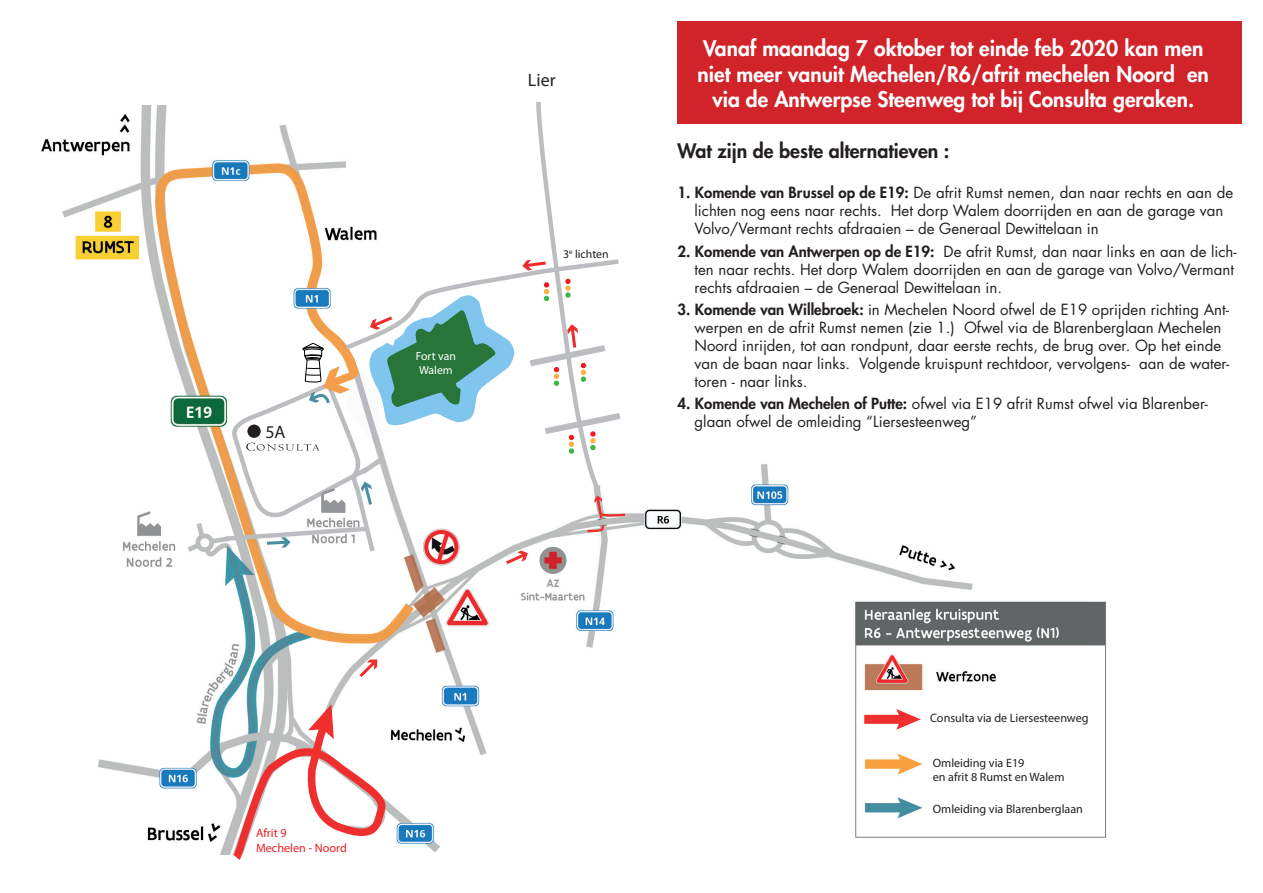
<style>
.page{position:relative;width:1263px;height:893px;background:#fff}
.page>*{position:absolute;margin:0;border:0;box-sizing:border-box;transform-origin:0 0}
.t1{font:800 21px/25.2px "Futura";color:#fff;text-align:center}
.t2{font:800 19.5px "Futura";color:#231f20}
.t3{font:18px "Myriad Pro";color:#231f20}
.t4{font:15px/18px "Futura";color:#231f20}
.t5{font:12.15px/14.5px "Myriad Pro";color:#231f20}
.t6{font:12.15px/14.5px "Myriad Pro";color:#ee1d23}
.t7{font:11.7px/14.1px "Myriad Pro";color:#fff}
.t8{font:11.7px "Myriad Pro";color:#231f20}
.s1{font-weight:800}
</style>
<div class="page">
<img style="left:41px;top:106px;width:1097px;height:748px">
<svg style="left:356px;top:658px;width:23px;height:22px"></svg>
<svg style="left:227px;top:704px;width:158px;height:156px"></svg>
<svg style="left:221px;top:101px;width:406px;height:466px"></svg>
<div style="left:930px;top:705px;width:169px;height:121px;background:#fff"></div>
<div style="left:856px;top:704px;width:88px;height:36px;background:#fff"></div>
<div style="left:864px;top:715px;width:40px;height:9px;background:#ee2f2d"></div>
<svg style="left:896px;top:709px;width:25px;height:21px"></svg>
<div style="left:677px;top:21px;width:565px;height:102px;background:#d1232a"></div>
<p class="t3" style="left:265px;top:421px;width:22px">5A</p>
<p class="t7" style="left:416px;top:349px;width:42px">Fort van<br>Walem</p>
<p class="t3" style="left:528px;top:69px;width:29px">Lier</p>
<p class="t8" style="left:563px;top:247px;width:47px">3<sup>e</sup> lichten</p>
<h1 class="t1" style="left:698px;top:36px;width:513px">Vanaf maandag 7 oktober tot einde feb 2020 kan men niet meer vanuit Mechelen/R6/afrit mechelen Noord en via de Antwerpse Steenweg tot bij Consulta geraken.</h1>
<h2 class="t2" style="left:677px;top:138px;width:274px">Wat zijn de beste alternatieven :</h2>
<p class="t4" style="left:694px;top:184px;width:540px;text-indent:-17px"><span class="s1">1. Komende van Brussel op de E19:</span> De afrit Rumst nemen, dan naar rechts en aan de lichten nog eens naar rechts. Het dorp Walem doorrijden en aan de garage van<br>Volvo/Vermant rechts afdraaien – de Generaal Dewittelaan in</p>
<p class="t4" style="left:694px;top:242px;width:543px;text-indent:-17px"><span class="s1">2. Komende van Antwerpen op de E19:</span> De afrit Rumst, dan naar links en aan de lich&shy;ten naar rechts. Het dorp Walem doorrijden en aan de garage van Volvo/Vermant rechts afdraaien – de Generaal Dewittelaan in.</p>
<p class="t4" style="left:694px;top:300px;width:536px;text-indent:-17px"><span class="s1">3. Komende van Willebroek:</span> in Mechelen Noord ofwel de E19 oprijden richting Ant&shy;werpen en de afrit Rumst nemen (zie 1.) Ofwel via de Blarenberglaan Mechelen Noord inrijden, tot aan rondpunt, daar eerste rechts, de brug over. Op het einde van de baan naar links. Volgende kruispunt rechtdoor, vervolgens- aan de water&shy;toren - naar links.</p>
<p class="t4" style="left:694px;top:394px;width:515px;text-indent:-17px"><span class="s1">4. Komende van Mechelen of Putte:</span> ofwel via E19 afrit Rumst ofwel via Blarenber&shy;glaan ofwel de omleiding “Liersesteenweg”</p>
<p class="t6" style="left:256px;top:825px;width:92px">Afrit 9<br>Mechelen - Noord</p>
<p class="t5" style="left:930px;top:710px;width:160px">Consulta via de Liersesteenweg</p>
<p class="t5" style="left:933px;top:755px;width:133px">Omleiding via E19<br>en afrit 8 Rumst en Walem</p>
<p class="t5" style="left:933px;top:801px;width:152px">Omleiding via Blarenberglaan</p>
</div>
